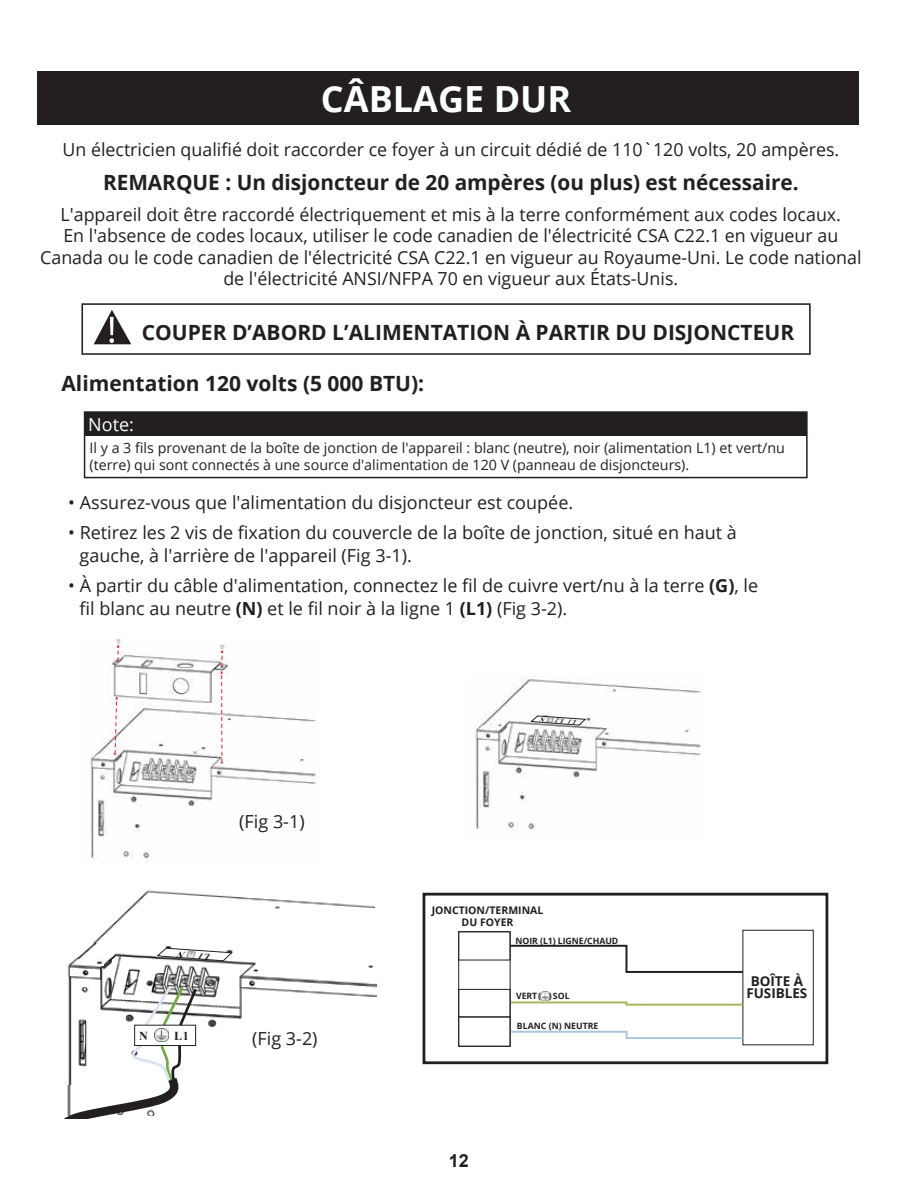
<style>
.page{position:relative;width:918px;height:1188px;background:#fff}
.page>*{position:absolute;margin:0;border:0;box-sizing:border-box;transform-origin:0 0}
.t1{font:700 36px "Open Sans";color:#fff}
.t2{font:700 21px "Open Sans";color:#231f20}
.t3{font:18px/21.6px "Open Sans";color:#231f20}
.t4{font:18px "Open Sans";color:#fff}
.t5{font:700 18px "Arial";color:#231f20}
.t6{font:14.25px/17.1px "Open Sans";color:#231f20}
.t7{font:700 13.5px/12px "Open Sans";letter-spacing:-.005em;color:#231f20;text-align:center}
.t8{font:700 12.15px "Times New Roman";color:#231f20}
.t9{font:700 10.5px/12.6px "Open Sans";color:#231f20;text-align:center}
.t10{font:700 8.7px "Open Sans";letter-spacing:-.005em;color:#231f20}
.s1{font-weight:700}
</style>
<div class="page">
<div style="left:37px;top:71px;width:822px;height:54px;background:#231f20"></div>
<div style="left:85px;top:412px;width:722px;height:23px;background:#231f20"></div>
<div style="left:84px;top:411px;width:724px;height:67px;border:2px solid #231f20"></div>
<img style="left:90px;top:645px;width:226px;height:214px">
<svg style="left:115px;top:696px;width:3px;height:58px"></svg>
<svg style="left:220px;top:644px;width:4px;height:119px"></svg>
<svg style="left:116px;top:639px;width:4px;height:22px"></svg>
<img style="left:475px;top:676px;width:226px;height:155px">
<img style="left:534px;top:704px;width:53px;height:21px">
<svg style="left:531px;top:716px;width:55px;height:10px"></svg>
<div style="left:81px;top:303px;width:730px;height:52px;border:2px solid #231f20"></div>
<svg style="left:94px;top:310px;width:37px;height:34px"></svg>
<div style="left:423px;top:893px;width:405px;height:171px;border:3px solid #231f20"></div>
<div style="left:743px;top:930px;width:71px;height:115px;border:1px solid #231f20"></div>
<svg style="left:508px;top:944px;width:237px;height:30px"></svg>
<svg style="left:510px;top:1030px;width:235px;height:10px"></svg>
<div style="left:458px;top:931px;width:52px;height:29px;border:1px solid #231f20"></div>
<div style="left:458px;top:1017px;width:52px;height:30px;border:1px solid #231f20"></div>
<div style="left:458px;top:989px;width:52px;height:28px;border:1px solid #231f20"></div>
<svg style="left:508px;top:992px;width:237px;height:15px"></svg>
<img style="left:93px;top:890px;width:282px;height:53px">
<img style="left:67px;top:943px;width:310px;height:104px">
<svg style="left:96px;top:959px;width:8px;height:6px"></svg>
<img style="left:153px;top:933px;width:73px;height:28px">
<svg style="left:156px;top:948px;width:77px;height:13px"></svg>
<svg style="left:142px;top:983px;width:57px;height:46px"></svg>
<div style="left:134px;top:1025px;width:62px;height:21px;border:1px solid #231f20"></div>
<img style="left:155px;top:1028px;width:13px;height:14px">
<svg style="left:65px;top:1042px;width:118px;height:76px"></svg>
<h1 class="t1" style="left:321px;top:74px;width:252px">CÂBLAGE DUR</h1>
<p class="t3" style="left:62px;top:138px;width:778px">Un électricien qualifié doit raccorder ce foyer à un circuit dédié de 110`120 volts, 20 ampères.</p>
<p class="t2" style="left:103px;top:167px;width:697px">REMARQUE : Un disjoncteur de 20 ampères (ou plus) est nécessaire.</p>
<p class="t3" style="left:40px;top:203px;width:823px;text-align:center">L'appareil doit être raccordé électriquement et mis à la terre conformément aux codes locaux.<br>En l'absence de codes locaux, utiliser le code canadien de l'électricité CSA C22.1 en vigueur au Canada ou le code canadien de l'électricité CSA C22.1 en vigueur au Royaume-Uni. Le code national de l'électricité ANSI/NFPA 70 en vigueur aux États-Unis.</p>
<p class="t2" style="left:142px;top:318px;width:654px">COUPER D’ABORD L’ALIMENTATION À PARTIR DU DISJONCTEUR</p>
<p class="t2" style="left:62px;top:369px;width:364px">Alimentation 120 volts (5 000 BTU):</p>
<p class="t4" style="left:88px;top:412px;width:47px">Note:</p>
<p class="t6" style="left:90px;top:439px;width:697px">Il y a 3 fils provenant de la boîte de jonction de l'appareil : blanc (neutre), noir (alimentation L1) et vert/nu (terre) qui sont connectés à une source d'alimentation de 120 V (panneau de disjoncteurs).</p>
<p class="t3" style="left:68px;top:491px;width:506px">• Assurez-vous que l'alimentation du disjoncteur est coupée.</p>
<p class="t3" style="left:80px;top:521px;width:659px;line-height:22.5px;text-indent:-11px">• Retirez les 2 vis de fixation du couvercle de la boîte de jonction, situé en haut à gauche, à l'arrière de l'appareil (Fig 3-1).</p>
<p class="t3" style="left:80px;top:574px;width:680px;line-height:22.5px;text-indent:-11px">• À partir du câble d'alimentation, connectez le fil de cuivre vert/nu à la terre <span class="s1">(G)</span>, le fil blanc au neutre <span class="s1">(N)</span> et le fil noir à la ligne 1 <span class="s1">(L1)</span> (Fig 3-2).</p>
<p class="t3" style="left:239px;top:810px;width:67px">(Fig 3-1)</p>
<p class="t8" style="left:139px;top:1027px;width:10px">N</p>
<p class="t8" style="left:174px;top:1027px;width:16px">L1</p>
<p class="t3" style="left:252px;top:1027px;width:67px">(Fig 3-2)</p>
<p class="t9" style="left:432px;top:903px;width:113px">JONCTION/TERMINAL<br>DU FOYER</p>
<p class="t10" style="left:515px;top:935px;width:104px">NOIR (L1) LIGNE/CHAUD</p>
<p class="t10" style="left:516px;top:990px;width:55px">VERT( )SOL</p>
<p class="t5" style="left:449px;top:1149px;width:22px">12</p>
<p class="t10" style="left:517px;top:1020px;width:83px">BLANC (N) NEUTRE</p>
<p class="t7" style="left:746px;top:974px;width:62px">BOÎTE À<br>FUSIBLES</p>
</div>
